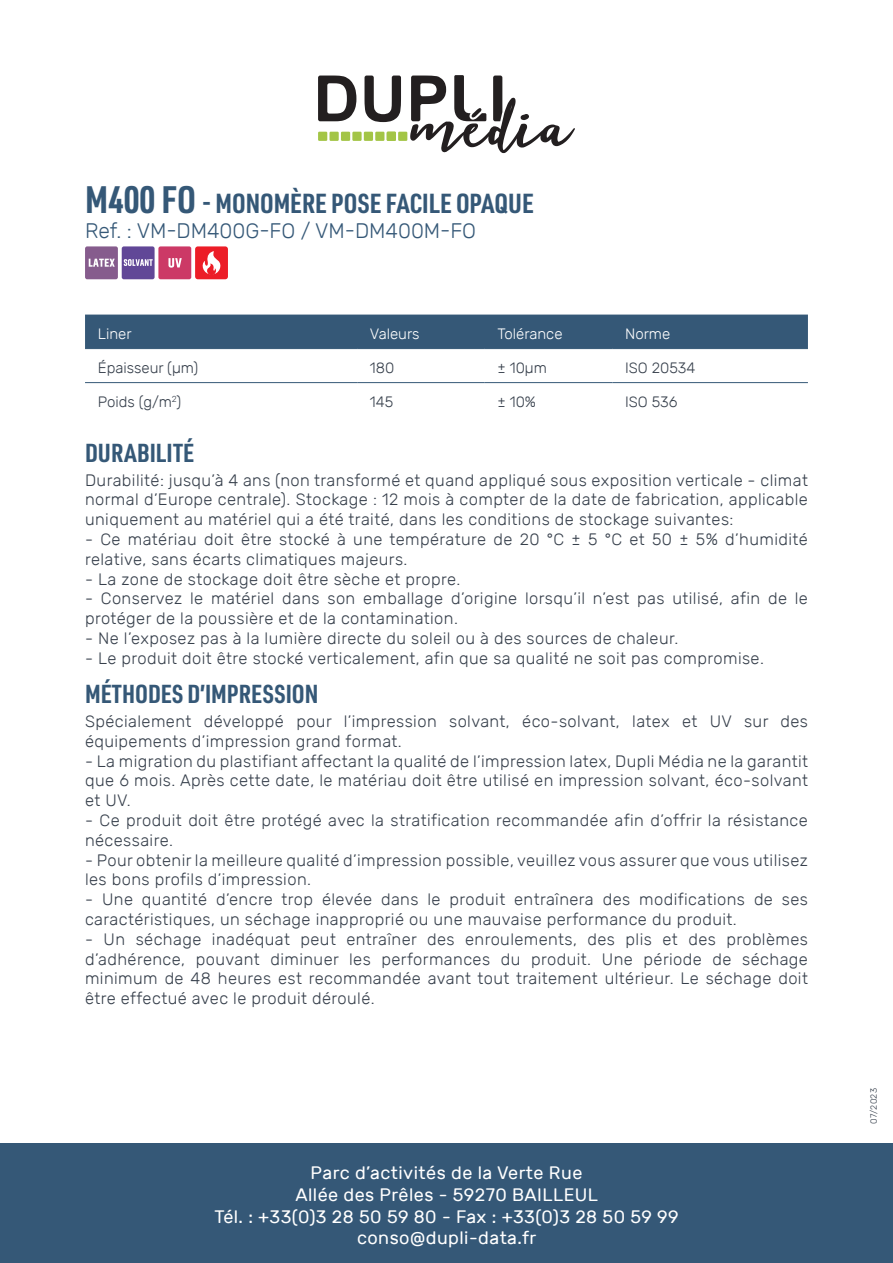
<style>
.page{position:relative;width:893px;height:1263px;background:#fff}
.page>*{position:absolute;margin:0;border:0;box-sizing:border-box;transform-origin:0 0}
.t1{font:700 27px "URWDIN Cond";color:#355877}
.t2{font:700 25.5px "URWDIN Cond";color:#355877}
.t3{font:300 21px "Rubik";color:#355877}
.t4{font:18px/21.6px "Rubik";letter-spacing:.025em;color:#fff;text-align:center}
.t5{font:300 16.5px/19.8px "Rubik";letter-spacing:.025em;color:#37404c}
.t6{font:300 15px "Rubik";color:#37404c}
.t7{font:300 15px "Rubik";color:#fff}
.t8{font:300 9px "Rubik";letter-spacing:.025em;color:#37404c}
.s1{font-size:37.5px}
</style>
<div class="page">
<div style="left:0;top:1144px;width:893px;height:119px;background:#355877"></div>
<div style="left:318px;top:132px;width:9px;height:9px;background:#a3c546"></div>
<div style="left:329px;top:132px;width:10px;height:9px;background:#a3c546"></div>
<div style="left:341px;top:132px;width:9px;height:9px;background:#a3c546"></div>
<div style="left:352px;top:132px;width:10px;height:9px;background:#a3c546"></div>
<div style="left:364px;top:132px;width:9px;height:9px;background:#a3c546"></div>
<div style="left:375px;top:132px;width:9px;height:9px;background:#a3c546"></div>
<div style="left:387px;top:132px;width:9px;height:9px;background:#a3c546"></div>
<div style="left:398px;top:132px;width:9px;height:9px;background:#a3c546"></div>
<svg style="left:318px;top:76px;width:38px;height:45px"></svg>
<svg style="left:365px;top:76px;width:36px;height:46px"></svg>
<svg style="left:410px;top:75px;width:165px;height:78px"></svg>
<div style="left:195px;top:246px;width:33px;height:33px;background:#ec1d27;border-radius:3px"></div>
<svg style="left:202px;top:251px;width:19px;height:24px"></svg>
<div style="left:158px;top:246px;width:33px;height:33px;background:#cc3966;border-radius:2px"></div>
<svg style="left:168px;top:258px;width:14px;height:10px"></svg>
<div style="left:122px;top:246px;width:33px;height:33px;background:#614797;border-radius:2px"></div>
<svg style="left:124px;top:259px;width:29px;height:7px"></svg>
<div style="left:85px;top:246px;width:33px;height:33px;background:#865c8d;border-radius:2px"></div>
<svg style="left:89px;top:259px;width:26px;height:8px"></svg>
<div style="left:85px;top:315px;width:723px;height:33px;background:#355877"></div>
<hr style="left:85px;top:348px;width:272px;height:1px;background:#355877">
<hr style="left:357px;top:348px;width:128px;height:1px;background:#355877">
<hr style="left:485px;top:348px;width:127px;height:1px;background:#355877">
<hr style="left:612px;top:348px;width:196px;height:1px;background:#355877">
<hr style="left:85px;top:382px;width:272px;height:1px;background:#355877">
<hr style="left:357px;top:382px;width:128px;height:1px;background:#355877">
<hr style="left:485px;top:382px;width:127px;height:1px;background:#355877">
<hr style="left:612px;top:382px;width:196px;height:1px;background:#355877">
<h1 class="t1" style="left:85px;top:185px;width:450px"><span class="s1">M400 FO</span> - MONOMÈRE POSE FACILE OPAQUE</h1>
<p class="t3" style="left:85px;top:219px;width:393px">Ref. : VM-DM400G-FO / VM-DM400M-FO</p>
<p class="t7" style="left:98px;top:325px;width:35px">Liner</p>
<p class="t7" style="left:370px;top:325px;width:51px">Valeurs</p>
<p class="t7" style="left:497px;top:325px;width:67px">Tolérance</p>
<p class="t7" style="left:625px;top:325px;width:47px">Norme</p>
<p class="t6" style="left:98px;top:359px;width:102px">Épaisseur (µm)</p>
<p class="t6" style="left:370px;top:359px;width:26px">180</p>
<p class="t6" style="left:497px;top:359px;width:51px">± 10µm</p>
<p class="t6" style="left:625px;top:359px;width:72px">ISO 20534</p>
<p class="t6" style="left:98px;top:393px;width:85px">Poids (g/m<sup>2</sup>)</p>
<p class="t6" style="left:370px;top:393px;width:25px">145</p>
<p class="t6" style="left:497px;top:393px;width:40px">± 10%</p>
<p class="t6" style="left:625px;top:393px;width:54px">ISO 536</p>
<h2 class="t2" style="left:85px;top:435px;width:111px">DURABILITÉ</h2>
<p class="t5" style="left:85px;top:470px;width:724px;text-align:justify">Durabilité: jusqu’à 4 ans (non transformé et quand appliqué sous exposition verticale - climat normal d’Europe centrale). Stockage : 12 mois à compter de la date de fabrication, applicable uniquement au matériel qui a été traité, dans les conditions de stockage suivantes:</p>
<p class="t5" style="left:85px;top:529px;width:724px">- Ce matériau doit être stocké à une température de 20 °C ± 5 °C et 50 ± 5% d’humidité relative, sans écarts climatiques majeurs.</p>
<p class="t5" style="left:85px;top:569px;width:377px">- La zone de stockage doit être sèche et propre.</p>
<p class="t5" style="left:85px;top:589px;width:724px">- Conservez le matériel dans son emballage d’origine lorsqu’il n’est pas utilisé, afin de le protéger de la poussière et de la contamination.</p>
<p class="t5" style="left:85px;top:628px;width:595px">- Ne l’exposez pas à la lumière directe du soleil ou à des sources de chaleur.</p>
<p class="t5" style="left:85px;top:648px;width:680px">- Le produit doit être stocké verticalement, afin que sa qualité ne soit pas compromise.</p>
<h2 class="t2" style="left:85px;top:676px;width:235px">MÉTHODES D’IMPRESSION</h2>
<p class="t5" style="left:85px;top:711px;width:724px">Spécialement développé pour l’impression solvant, éco-solvant, latex et UV sur des équipements d’impression grand format.</p>
<p class="t5" style="left:85px;top:751px;width:724px;text-align:justify">- La migration du plastifiant affectant la qualité de l’impression latex, Dupli Média ne la garantit que 6 mois. Après cette date, le matériau doit être utilisé en impression solvant, éco-solvant et UV.</p>
<p class="t5" style="left:85px;top:810px;width:724px">- Ce produit doit être protégé avec la stratification recommandée afin d’offrir la résistance nécessaire.</p>
<p class="t5" style="left:85px;top:850px;width:724px">- Pour obtenir la meilleure qualité d’impression possible, veuillez vous assurer que vous utilisez les bons profils d’impression.</p>
<p class="t5" style="left:85px;top:890px;width:724px">- Une quantité d’encre trop élevée dans le produit entraînera des modifications de ses caractéristiques, un séchage inapproprié ou une mauvaise performance du produit.</p>
<p class="t5" style="left:85px;top:929px;width:724px;text-align:justify">- Un séchage inadéquat peut entraîner des enroulements, des plis et des problèmes d’adhérence, pouvant diminuer les performances du produit. Une période de séchage minimum de 48 heures est recommandée avant tout traitement ultérieur. Le séchage doit être effectué avec le produit déroulé.</p>
<p class="t4" style="left:214px;top:1163px;width:466px">Parc d’activités de la Verte Rue<br>Allée des Prêles - 59270 BAILLEUL<br>Tél. : +33(0)3 28 50 59 80 - Fax : +33(0)3 28 50 59 99 conso@dupli-data.fr</p>
<p class="t8" style="left:869px;top:1124px;width:37px;rotate:-90deg">07/2023</p>
</div>
